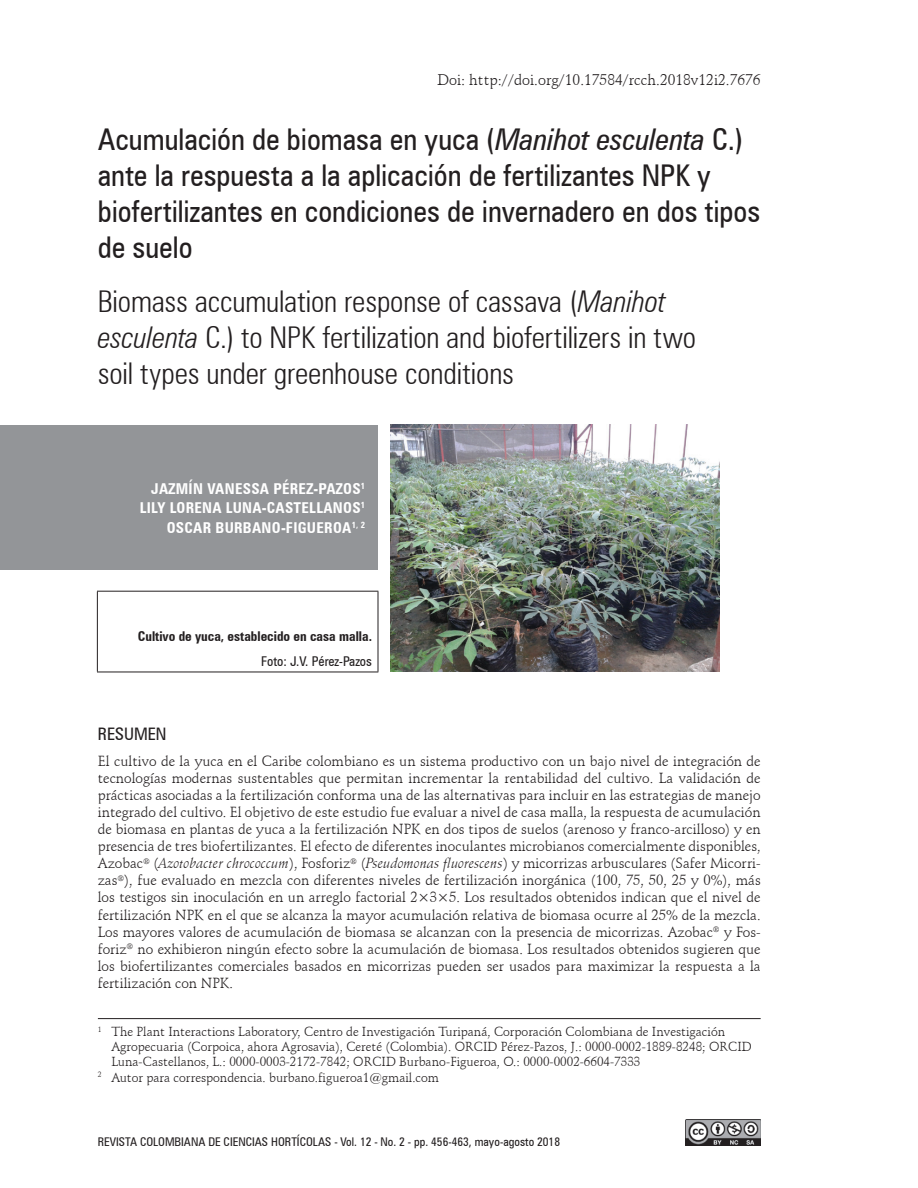
<style>
.page{position:relative;width:918px;height:1188px;background:#fff}
.page>*{position:absolute;margin:0;border:0;box-sizing:border-box;transform-origin:0 0}
.t1{font:condensed 30px/36px "Zurich BT";color:#231f20}
.t2{font:300 condensed 30px/36px "Zurich BT";letter-spacing:-.005em;color:#231f20}
.t3{font:condensed 17.25px "Zurich BT";color:#231f20}
.t4{font:700 condensed 15px/19.5px "Zurich BT";letter-spacing:.02em;color:#fff;text-align:right}
.t5{font:15px "Schneidler BT";color:#231f20}
.t6{font:14.25px/17.1px "Schneidler BT";color:#231f20;text-align:justify}
.t7{font:700 condensed 13.5px "Zurich BT";color:#231f20}
.t8{font:condensed 13.5px "Zurich BT";color:#231f20}
.t9{font:12.75px "Schneidler BT";color:#231f20}
.t10{font:condensed 12px "Zurich BT";color:#231f20}
.s1{font-style:italic}
</style>
<div class="page">
<img style="left:685px;top:1119px;width:76px;height:26px">
<div style="left:0;top:425px;width:378px;height:145px;background:#939598"></div>
<hr style="left:97px;top:591px;width:281px;height:1px;background:#231f20">
<hr style="left:97px;top:592px;width:1px;height:80px;background:#231f20">
<hr style="left:378px;top:592px;width:1px;height:80px;background:#231f20">
<hr style="left:97px;top:672px;width:281px;height:1px;background:#231f20">
<hr style="left:98px;top:1018px;width:663px;height:1px;background:#231f20">
<img style="left:390px;top:425px;width:330px;height:247px">
<p class="t5" style="left:437px;top:70px;width:325px">Doi: http://doi.org/10.17584/rcch.2018v12i2.7676</p>
<h1 class="t1" style="left:98px;top:121px;width:664px">Acumulación de biomasa en yuca (<span class="s1">Manihot esculenta</span> C.) ante la respuesta a la aplicación de fertilizantes NPK y biofertilizantes en condiciones de invernadero en dos tipos de suelo</h1>
<h1 class="t2" style="left:98px;top:283px;width:600px">Biomass accumulation response of cassava (<span class="s1">Manihot esculenta</span> C.) to NPK fertilization and biofertilizers in two soil types under greenhouse conditions</h1>
<p class="t4" style="left:140px;top:478px;width:227px">JAZMÍN VANESSA PÉREZ-PAZOS<sup>1<br></sup>LILY LORENA LUNA-CASTELLANOS<sup>1<br></sup>OSCAR BURBANO-FIGUEROA<sup>1,</sup> <sup>2</sup></p>
<p class="t7" style="left:138px;top:628px;width:236px">Cultivo de yuca, establecido en casa malla.</p>
<p class="t8" style="left:261px;top:653px;width:112px">Foto: J.V. Pérez-Pazos</p>
<p class="t3" style="left:98px;top:723px;width:70px">RESUMEN</p>
<p class="t6" style="left:98px;top:752px;width:664px">El cultivo de la yuca en el Caribe colombiano es un sistema productivo con un bajo nivel de integración de tecnologías modernas sustentables que permitan incrementar la rentabilidad del cultivo. La validación de prácticas asociadas a la fertilización conforma una de las alternativas para incluir en las estrategias de manejo integrado del cultivo. El objetivo de este estudio fue evaluar a nivel de casa malla, la respuesta de acumulación de biomasa en plantas de yuca a la fertilización NPK en dos tipos de suelos (arenoso y franco-arcilloso) y en presencia de tres biofertilizantes. El efecto de diferentes inoculantes microbianos comercialmente disponibles, Azobac<sup>®</sup> (<span class="s1">Azotobacter chrococcum</span>), Fosforiz<sup>®</sup> (<span class="s1">Pseudomonas fluorescens</span>) y micorrizas arbusculares (Safer Micorri&shy;zas<sup>®</sup>), fue evaluado en mezcla con diferentes niveles de fertilización inorgánica (100, 75, 50, 25 y 0%), más los testigos sin inoculación en un arreglo factorial 2×3×5. Los resultados obtenidos indican que el nivel de fertilización NPK en el que se alcanza la mayor acumulación relativa de biomasa ocurre al 25% de la mezcla.<br>Los mayores valores de acumulación de biomasa se alcanzan con la presencia de micorrizas. Azobac<sup>®</sup> y Fos&shy;foriz<sup>®</sup> no exhibieron ningún efecto sobre la acumulación de biomasa. Los resultados obtenidos sugieren que los biofertilizantes comerciales basados en micorrizas pueden ser usados para maximizar la respuesta a la fertilización con NPK.</p>
<p class="t9" style="left:98px;top:1024px;width:629px"><sup>1</sup> The Plant Interactions Laboratory, Centro de Investigación Turipaná, Corporación Colombiana de Investigación</p>
<p class="t9" style="left:111px;top:1039px;width:642px">Agropecuaria (Corpoica, ahora Agrosavia), Cereté (Colombia). ORCID Pérez-Pazos, J.: 0000-0002-1889-8248; ORCID</p>
<p class="t9" style="left:111px;top:1054px;width:531px">Luna-Castellanos, L.: 0000-0003-2172-7842; ORCID Burbano-Figueroa, O.: 0000-0002-6604-7333</p>
<p class="t9" style="left:98px;top:1069px;width:343px"><sup>2</sup> Autor para correspondencia. burbano.figueroa1@gmail.com</p>
<p class="t10" style="left:98px;top:1135px;width:464px">REVISTA COLOMBIANA DE CIENCIAS HORTÍCOLAS - Vol. 12 - No. 2 - pp. 456-463, mayo-agosto 2018</p>
</div>
